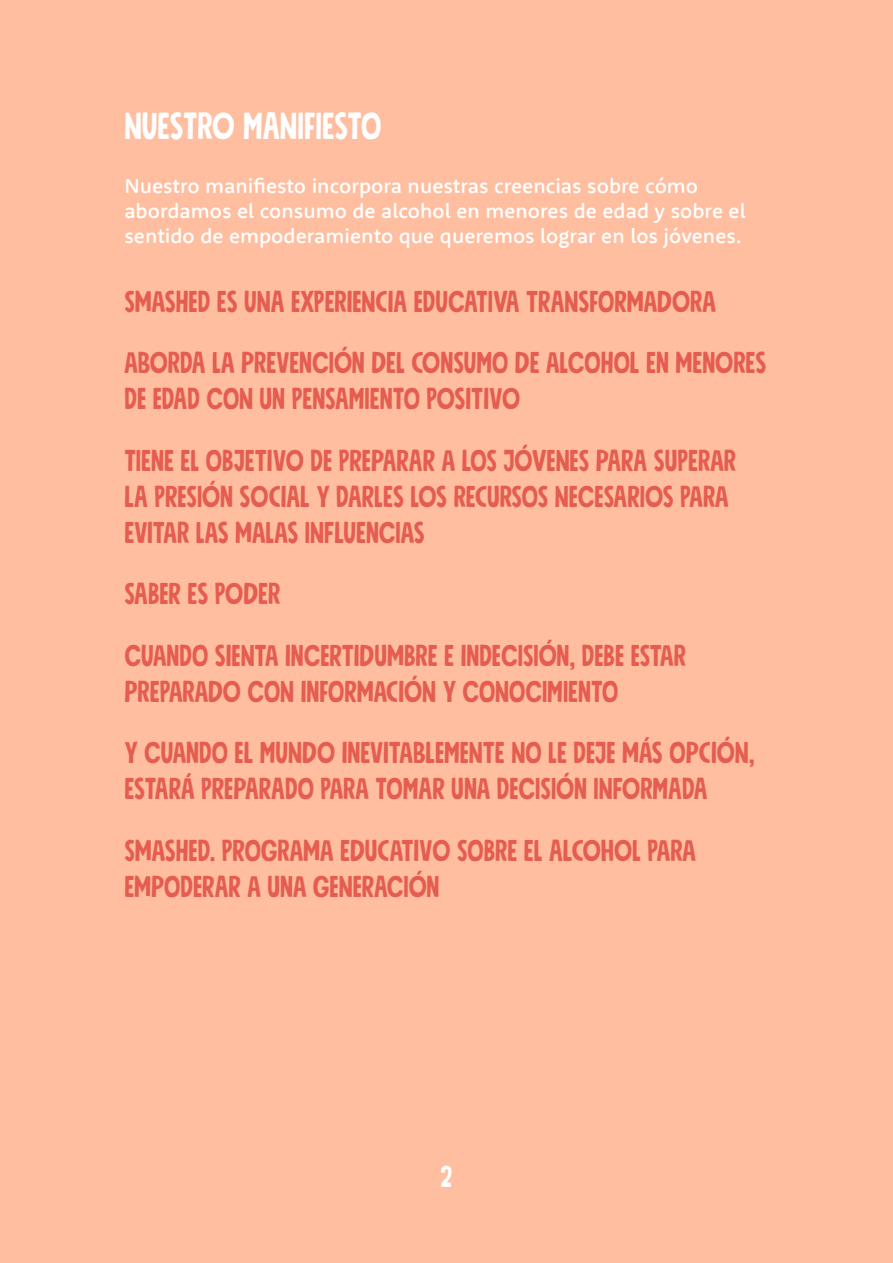
<style>
.page{position:relative;width:893px;height:1263px;background:#ffbe9f}
.page>*{position:absolute;margin:0;border:0;box-sizing:border-box;transform-origin:0 0}
.t1{font:37.5px "Mindset Slim";color:#fff}
.t2{font:30px/61.5px "Mindset Slim";color:#e45d50}
.t3{font:30px "Mindset Slim";color:#fff}
.t4{font:500 21px/25.2px "Rooney Sans";color:#fff}
</style>
<div class="page">
<p class="t1" style="left:124px;top:102px;width:259px">NUESTRO MANIFIESTO</p>
<p class="t4" style="left:124px;top:172px;width:623px">Nuestro manifiesto incorpora nuestras creencias sobre cómo abordamos el consumo de alcohol en menores de edad y sobre el sentido de empoderamiento que queremos lograr en los jóvenes.</p>
<p class="t2" style="left:124px;top:270px;width:644px">SMASHED ES UNA EXPERIENCIA EDUCATIVA TRANSFORMADORA<br>ABORDA LA PREVENCIÓN DEL CONSUMO DE ALCOHOL EN MENORES</p>
<p class="t2" style="left:124px;top:368px;width:613px">DE EDAD CON UN PENSAMIENTO POSITIVO<br>TIENE EL OBJETIVO DE PREPARAR A LOS JÓVENES PARA SUPERAR</p>
<p class="t2" style="left:124px;top:478px;width:606px;line-height:36px">LA PRESIÓN SOCIAL Y DARLES LOS RECURSOS NECESARIOS PARA<br>EVITAR LAS MALAS INFLUENCIAS</p>
<p class="t2" style="left:124px;top:563px;width:563px">SABER ES PODER<br>CUANDO SIENTA INCERTIDUMBRE E INDECISIÓN, DEBE ESTAR</p>
<p class="t2" style="left:124px;top:660px;width:632px">PREPARADO CON INFORMACIÓN Y CONOCIMIENTO<br>Y CUANDO EL MUNDO INEVITABLEMENTE NO LE DEJE MÁS OPCIÓN,</p>
<p class="t2" style="left:124px;top:758px;width:585px">ESTARÁ PREPARADO PARA TOMAR UNA DECISIÓN INFORMADA<br>SMASHED. PROGRAMA EDUCATIVO SOBRE EL ALCOHOL PARA</p>
<p class="t2" style="left:124px;top:855px;width:317px">EMPODERAR A UNA GENERACIÓN</p>
<p class="t3" style="left:441px;top:1157px;width:13px">2</p>
</div>
